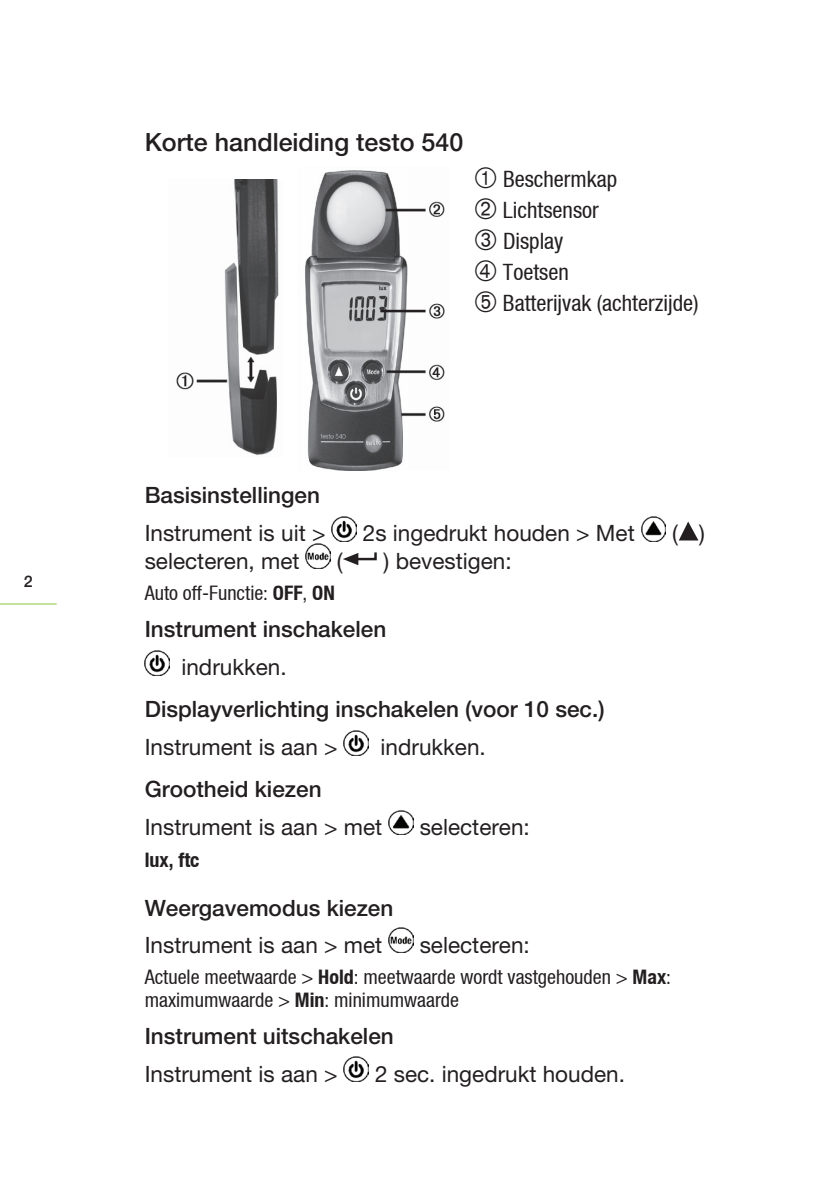
<style>
.page{position:relative;width:840px;height:1191px;background:#fff}
.page>*{position:absolute;margin:0;border:0;box-sizing:border-box;transform-origin:0 0}
.t1{font:500 25px "Helvetica Neue";color:#231f20}
.t2{font:22.4px "Helvetica Neue LTW1 G";color:#231f20}
.t3{font:500 22.4px "Helvetica Neue LTW1 G";color:#231f20}
.t4{font:condensed 22.4px/31px "Helvetica Neue LT";color:#231f20}
.t5{font:condensed 20px/22.4px "Helvetica Neue LT";color:#231f20}
.t6{font:700 condensed 20px "Helvetica Neue LT";color:#231f20}
.t7{font:500 16px "Helvetica Neue LTW1 G";color:#231f20}
.s1{font-weight:700}
</style>
<div class="page">
<hr style="left:0;top:603px;width:57px;height:1px;background:#8bc63e">
<img style="left:176px;top:179px;width:103px;height:276px">
<img style="left:305px;top:170px;width:140px;height:301px">
<img style="left:331px;top:516px;width:25px;height:25px">
<img style="left:641px;top:516px;width:24px;height:25px">
<svg style="left:678px;top:521px;width:20px;height:20px"></svg>
<img style="left:305px;top:544px;width:25px;height:24px">
<svg style="left:343px;top:552px;width:34px;height:13px"></svg>
<img style="left:145px;top:650px;width:24px;height:25px">
<img style="left:344px;top:730px;width:24px;height:25px">
<img style="left:388px;top:810px;width:25px;height:25px">
<img style="left:388px;top:928px;width:25px;height:24px">
<img style="left:344px;top:1057px;width:24px;height:24px">
<p class="t7" style="left:24px;top:572px;width:10px">2</p>
<p class="t1" style="left:145px;top:127px;width:320px">Korte handleiding testo 540</p>
<p class="t4" style="left:502px;top:164px;width:197px">Beschermkap<br>Lichtsensor<br>Display<br>Toetsen<br>Batterijvak (achterzijde)</p>
<p class="t3" style="left:145px;top:481px;width:177px">Basisinstellingen</p>
<p class="t2" style="left:145px;top:519px;width:182px">Instrument is uit &gt;</p>
<p class="t2" style="left:363px;top:519px;width:273px">2s ingedrukt houden &gt; Met</p>
<p class="t2" style="left:671px;top:519px;width:34px">( )</p>
<p class="t2" style="left:145px;top:547px;width:156px">selecteren, met</p>
<p class="t2" style="left:337px;top:547px;width:7px">(</p>
<p class="t2" style="left:383px;top:547px;width:129px">) bevestigen:</p>
<p class="t5" style="left:145px;top:582px;width:191px">Auto off-Functie: <span class="s1">OFF</span>, <span class="s1">ON</span></p>
<p class="t3" style="left:145px;top:615px;width:243px">Instrument inschakelen</p>
<p class="t2" style="left:181px;top:653px;width:107px">indrukken.</p>
<p class="t3" style="left:145px;top:695px;width:461px">Displayverlichting inschakelen (voor 10 sec.)</p>
<p class="t2" style="left:145px;top:733px;width:194px">Instrument is aan &gt;</p>
<p class="t2" style="left:380px;top:733px;width:107px">indrukken.</p>
<p class="t3" style="left:145px;top:775px;width:178px">Grootheid kiezen</p>
<p class="t2" style="left:145px;top:813px;width:239px">Instrument is aan &gt; met</p>
<p class="t2" style="left:419px;top:813px;width:112px">selecteren:</p>
<p class="t6" style="left:145px;top:847px;width:56px">lux, ftc</p>
<p class="t3" style="left:145px;top:894px;width:250px">Weergavemodus kiezen</p>
<p class="t2" style="left:145px;top:931px;width:239px">Instrument is aan &gt; met</p>
<p class="t2" style="left:419px;top:931px;width:112px">selecteren:</p>
<p class="t5" style="left:145px;top:966px;width:527px">Actuele meetwaarde &gt; <span class="s1">Hold</span>: meetwaarde wordt vastgehouden &gt; <span class="s1">Max</span>: maximumwaarde &gt; <span class="s1">Min</span>: minimumwaarde</p>
<p class="t3" style="left:145px;top:1022px;width:250px">Instrument uitschakelen</p>
<p class="t2" style="left:145px;top:1060px;width:194px">Instrument is aan &gt;</p>
<p class="t2" style="left:375px;top:1060px;width:251px">2 sec. ingedrukt houden.</p>
</div>
